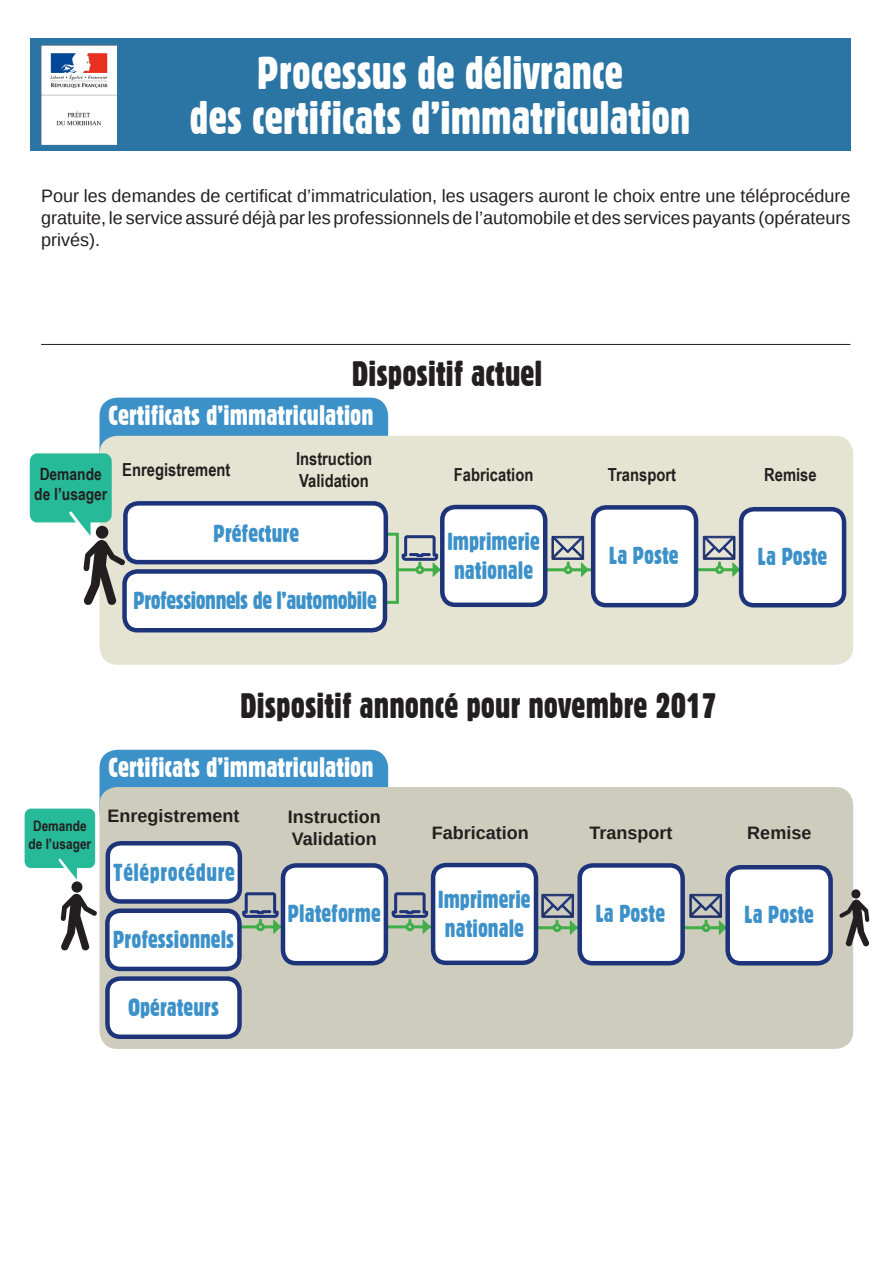
<style>
.page{position:relative;width:893px;height:1263px;background:#fff}
.page>*{position:absolute;margin:0;border:0;box-sizing:border-box;transform-origin:0 0}
.t1{font:45px/45px "Gothic 821 Condensed BT";color:#fff;text-align:center}
.t2{font:34.5px "Gothic 821 Condensed BT";color:#231f20}
.t3{font:27px "Gothic 821 Condensed BT";color:#fff}
.t4{font:24px/28.8px "Gothic 821 Condensed BT";color:#3d91c9}
.t5{font:24px "Gothic 821 Condensed BT";letter-spacing:-.02em;color:#3d91c9}
.t6{font:24px "Gothic 821 Condensed BT";letter-spacing:.02em;color:#3d91c9}
.t7{font:18px/21.6px "Liberation Sans";color:#231f20;text-align:justify}
.t8{font:700 18px "Arial Narrow";color:#231f20}
.t9{font:700 18px "Liberation Sans";color:#231f20}
.t10{font:700 16.8px/20.2px "Arial Narrow";color:#231f20;text-align:center}
.t11{font:700 14.55px/17.4px "Arial Narrow";color:#231f20;text-align:center}
</style>
<div class="page">
<div style="left:99px;top:750px;width:289px;height:79px;background:#3d91c9;border-radius:18px"></div>
<div style="left:99px;top:787px;width:754px;height:262px;background:#cecdbd;border-radius:18px"></div>
<div style="left:99px;top:398px;width:289px;height:79px;background:#3d91c9;border-radius:18px"></div>
<div style="left:99px;top:436px;width:754px;height:229px;background:#e5e3d1;border-radius:18px"></div>
<svg style="left:685px;top:893px;width:40px;height:42px"></svg>
<div style="left:384px;top:533px;width:15px;height:71px;border:3px solid #40ae49"></div>
<svg style="left:538px;top:893px;width:39px;height:42px"></svg>
<svg style="left:388px;top:891px;width:43px;height:43px"></svg>
<svg style="left:242px;top:891px;width:39px;height:43px"></svg>
<svg style="left:396px;top:534px;width:44px;height:43px"></svg>
<div style="left:30px;top:38px;width:820px;height:113px;background:#2b75a4"></div>
<img style="left:41px;top:45px;width:76px;height:99px">
<hr style="left:41px;top:344px;width:809px;height:1px;background:#231f20">
<div style="left:442px;top:507px;width:103px;height:98px;background:#fff;border-radius:13px"></div>
<div style="left:440px;top:505px;width:107px;height:102px;border:4px solid #1d347b;border-radius:13px"></div>
<svg style="left:544px;top:535px;width:47px;height:42px"></svg>
<div style="left:283px;top:865px;width:103px;height:98px;background:#fff;border-radius:13px"></div>
<div style="left:281px;top:863px;width:107px;height:102px;border:4px solid #1d347b;border-radius:13px"></div>
<div style="left:580px;top:865px;width:103px;height:98px;background:#fff;border-radius:13px"></div>
<div style="left:577px;top:863px;width:108px;height:102px;border:4px solid #1d347b;border-radius:13px"></div>
<svg style="left:30px;top:453px;width:95px;height:152px"></svg>
<svg style="left:839px;top:889px;width:30px;height:57px"></svg>
<div style="left:125px;top:503px;width:261px;height:59px;background:#fff;border-radius:13px"></div>
<div style="left:123px;top:501px;width:265px;height:63px;border:4px solid #1d347b;border-radius:13px"></div>
<div style="left:125px;top:571px;width:260px;height:59px;background:#fff;border-radius:13px"></div>
<div style="left:122px;top:569px;width:265px;height:63px;border:4px solid #1d347b;border-radius:13px"></div>
<svg style="left:25px;top:808px;width:72px;height:142px"></svg>
<div style="left:108px;top:843px;width:132px;height:58px;background:#fff;border-radius:13px"></div>
<div style="left:106px;top:841px;width:136px;height:63px;border:4px solid #1d347b;border-radius:13px"></div>
<div style="left:107px;top:911px;width:132px;height:58px;background:#fff;border-radius:13px"></div>
<div style="left:105px;top:908px;width:137px;height:63px;border:4px solid #1d347b;border-radius:13px"></div>
<div style="left:433px;top:865px;width:103px;height:98px;background:#fff;border-radius:13px"></div>
<div style="left:431px;top:863px;width:107px;height:102px;border:4px solid #1d347b;border-radius:13px"></div>
<div style="left:728px;top:867px;width:103px;height:96px;background:#fff;border-radius:13px"></div>
<div style="left:725px;top:865px;width:108px;height:100px;border:4px solid #1d347b;border-radius:13px"></div>
<div style="left:107px;top:978px;width:133px;height:59px;background:#fff;border-radius:13px"></div>
<div style="left:105px;top:976px;width:137px;height:63px;border:4px solid #1d347b;border-radius:13px"></div>
<svg style="left:698px;top:535px;width:41px;height:42px"></svg>
<div style="left:593px;top:507px;width:103px;height:98px;background:#fff;border-radius:13px"></div>
<div style="left:591px;top:505px;width:107px;height:102px;border:4px solid #1d347b;border-radius:13px"></div>
<div style="left:741px;top:509px;width:103px;height:96px;background:#fff;border-radius:13px"></div>
<div style="left:739px;top:507px;width:107px;height:100px;border:4px solid #1d347b;border-radius:13px"></div>
<p class="t1" style="left:190px;top:50px;width:502px">Processus de délivrance<br>des certificats d’immatriculation</p>
<p class="t7" style="left:41px;top:186px;width:811px">Pour les demandes de certificat d’immatriculation, les usagers auront le choix entre une téléprocédure gratuite, le service assuré déjà par les professionnels de l’automobile et des services payants (opérateurs privés).</p>
<p class="t2" style="left:352px;top:353px;width:192px">Dispositif actuel</p>
<p class="t3" style="left:109px;top:399px;width:266px">Certificats d’immatriculation</p>
<p class="t10" style="left:34px;top:463px;width:74px">Demande de l’usager</p>
<p class="t8" style="left:122px;top:456px;width:110px">Enregistrement</p>
<p class="t8" style="left:296px;top:445px;width:78px">Instruction</p>
<p class="t8" style="left:299px;top:467px;width:71px">Validation</p>
<p class="t8" style="left:454px;top:461px;width:81px">Fabrication</p>
<p class="t8" style="left:608px;top:461px;width:70px">Transport</p>
<p class="t8" style="left:764px;top:461px;width:54px">Remise</p>
<p class="t4" style="left:213px;top:519px;width:88px">Préfecture</p>
<p class="t5" style="left:133px;top:586px;width:245px">Professionnels de l’automobile</p>
<p class="t4" style="left:447px;top:527px;width:94px">Imprimerie nationale</p>
<p class="t4" style="left:609px;top:541px;width:71px">La Poste</p>
<p class="t4" style="left:758px;top:542px;width:71px">La Poste</p>
<p class="t2" style="left:240px;top:684px;width:478px">Dispositif annoncé pour novembre 2017</p>
<p class="t11" style="left:29px;top:817px;width:64px">Demande de l’usager</p>
<p class="t3" style="left:109px;top:751px;width:266px">Certificats d’immatriculation</p>
<p class="t9" style="left:107px;top:803px;width:134px">Enregistrement</p>
<p class="t9" style="left:288px;top:805px;width:95px">Instruction</p>
<p class="t9" style="left:292px;top:826px;width:87px">Validation</p>
<p class="t9" style="left:432px;top:820px;width:99px">Fabrication</p>
<p class="t9" style="left:589px;top:821px;width:85px">Transport</p>
<p class="t9" style="left:747px;top:821px;width:66px">Remise</p>
<p class="t6" style="left:113px;top:858px;width:123px">Téléprocédure</p>
<p class="t4" style="left:113px;top:925px;width:123px">Professionnels</p>
<p class="t4" style="left:438px;top:885px;width:94px">Imprimerie nationale</p>
<p class="t4" style="left:287px;top:899px;width:95px">Plateforme</p>
<p class="t4" style="left:596px;top:899px;width:71px">La Poste</p>
<p class="t4" style="left:744px;top:900px;width:71px">La Poste</p>
<p class="t4" style="left:128px;top:993px;width:93px">Opérateurs</p>
</div>
